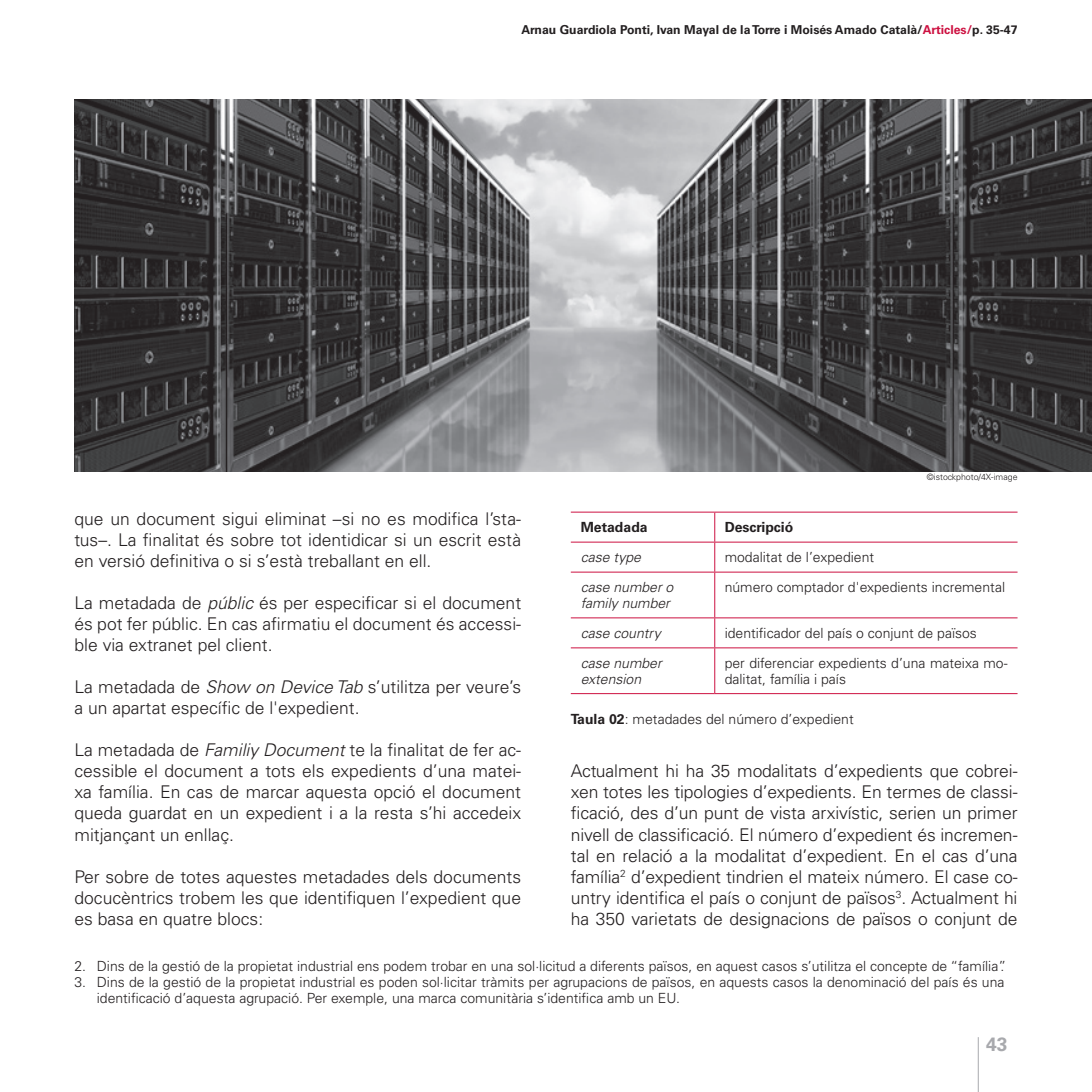
<style>
.page{position:relative;width:1092px;height:1092px;background:#fff}
.page>*{position:absolute;margin:0;border:0;box-sizing:border-box;transform-origin:0 0}
.t1{font:700 19.25px "Univers LT Std";color:#a8a9ad}
.text_general{font:300 17.5px/21px "Univers LT Std";color:#231f20;text-align:justify}
.peus{font:300 14px/15.8px "Univers LT Std";color:#231f20}
.t2{font:italic 300 14px/15.8px "Univers LT Std";color:#231f20}
.peus_de_foto{font:300 14px "Univers LT Std";color:#231f20}
.t3{font:700 14px "Univers LT Std";color:#231f20}
.t4{font:700 12.25px "Univers LT Std";color:#231f20}
.fotos{font:300 8.75px "Univers LT Std";color:#231f20}
.s1{color:#cd1141}
.s2{font-style:italic}
.s3{font-weight:700}
</style>
<div class="page">
<hr style="left:977px;top:1037px;width:1px;height:54px;background:#a8a9ad">
<svg style="left:714px;top:512px;width:1px;height:59px"></svg>
<hr style="left:714px;top:572px;width:1px;height:45px;background:#cd1141">
<svg style="left:714px;top:618px;width:1px;height:29px"></svg>
<hr style="left:714px;top:648px;width:1px;height:45px;background:#cd1141">
<hr style="left:570px;top:511px;width:144px;height:1px;background:#cd1141">
<hr style="left:714px;top:511px;width:303px;height:1px;background:#cd1141">
<hr style="left:570px;top:541px;width:144px;height:1px;background:#cd1141">
<hr style="left:714px;top:541px;width:303px;height:1px;background:#cd1141">
<hr style="left:570px;top:571px;width:144px;height:1px;background:#cd1141">
<hr style="left:714px;top:571px;width:303px;height:1px;background:#cd1141">
<hr style="left:570px;top:617px;width:144px;height:1px;background:#cd1141">
<hr style="left:714px;top:617px;width:303px;height:1px;background:#cd1141">
<hr style="left:570px;top:647px;width:144px;height:1px;background:#cd1141">
<hr style="left:714px;top:647px;width:303px;height:1px;background:#cd1141">
<hr style="left:570px;top:693px;width:144px;height:1px;background:#cd1141">
<hr style="left:714px;top:693px;width:303px;height:1px;background:#cd1141">
<img style="left:74px;top:99px;width:1017px;height:372px">
<p class="t4" style="left:521px;top:22px;width:497px">Arnau Guardiola Ponti, Ivan Mayal de la Torre i Moisés Amado Català/<span class="s1">Articles/</span>p. 35-47</p>
<p class="text_general" style="left:74px;top:508px;width:448px">que un document sigui eliminat –si no es modifica l’sta&shy;tus–. La finalitat és sobre tot identidicar si un escrit està en versió definitiva o si s’està treballant en ell.</p>
<p class="text_general" style="left:74px;top:592px;width:448px">La metadada de <span class="s2">públic</span> és per especificar si el document és pot fer públic. En cas afirmatiu el document és accessi&shy;ble via extranet pel client.</p>
<p class="text_general" style="left:74px;top:676px;width:448px">La metadada de <span class="s2">Show on Device Tab</span> s’utilitza per veure’s a un apartat específic de l'expedient.</p>
<p class="text_general" style="left:74px;top:739px;width:448px">La metadada de <span class="s2">Familiy Document</span> te la finalitat de fer ac&shy;cessible el document a tots els expedients d’una matei&shy;xa família. En cas de marcar aquesta opció el document queda guardat en un expedient i a la resta s’hi accedeix mitjançant un enllaç.</p>
<p class="text_general" style="left:74px;top:865px;width:448px">Per sobre de totes aquestes metadades dels documents docucèntrics trobem les que identifiquen l’expedient que es basa en quatre blocs:</p>
<p class="fotos" style="left:926px;top:472px;width:92px">©istockphoto/4X-image</p>
<p class="t3" style="left:580px;top:519px;width:68px">Metadada</p>
<p class="t3" style="left:724px;top:519px;width:70px">Descripció</p>
<p class="t2" style="left:580px;top:549px;width:62px">case type</p>
<p class="peus" style="left:724px;top:549px;width:151px">modalitat de l’expedient</p>
<p class="t2" style="left:580px;top:579px;width:94px">case number o family number</p>
<p class="peus" style="left:724px;top:579px;width:282px">número comptador d'expedients incremental</p>
<p class="t2" style="left:580px;top:625px;width:81px">case country</p>
<p class="peus" style="left:724px;top:625px;width:254px">identificador del país o conjunt de països</p>
<p class="t2" style="left:580px;top:655px;width:82px">case number extension</p>
<p class="peus" style="left:724px;top:655px;width:284px">per diferenciar expedients d’una mateixa mo&shy;dalitat, família i país</p>
<p class="peus_de_foto" style="left:570px;top:710px;width:284px"><span class="s3">Taula 02</span>: metadades del número d’expedient</p>
<p class="text_general" style="left:570px;top:760px;width:448px">Actualment hi ha 35 modalitats d’expedients que cobrei&shy;xen totes les tipologies d’expedients. En termes de classi&shy;ficació, des d’un punt de vista arxivístic, serien un primer nivell de classificació. El número d’expedient és incremen&shy;tal en relació a la modalitat d’expedient. En el cas d’una família<sup>2</sup> d’expedient tindrien el mateix número. El case co&shy;untry identifica el país o conjunt de països<sup>3</sup>. Actualment hi ha 350 varietats de designacions de països o conjunt de</p>
<p class="peus" style="left:74px;top:958px;width:933px">2. Dins de la gestió de la propietat industrial ens podem trobar en una sol·licitud a diferents països, en aquest casos s’utilitza el concepte de “família”.</p>
<p class="peus" style="left:97px;top:973px;width:909px;text-indent:-22px">3. Dins de la gestió de la propietat industrial es poden sol·licitar tràmits per agrupacions de països, en aquests casos la denominació del país és una identificació d’aquesta agrupació. Per exemple, una marca comunitària s’identifica amb un EU.</p>
<p class="t1" style="left:986px;top:1032px;width:23px">43</p>
</div>
